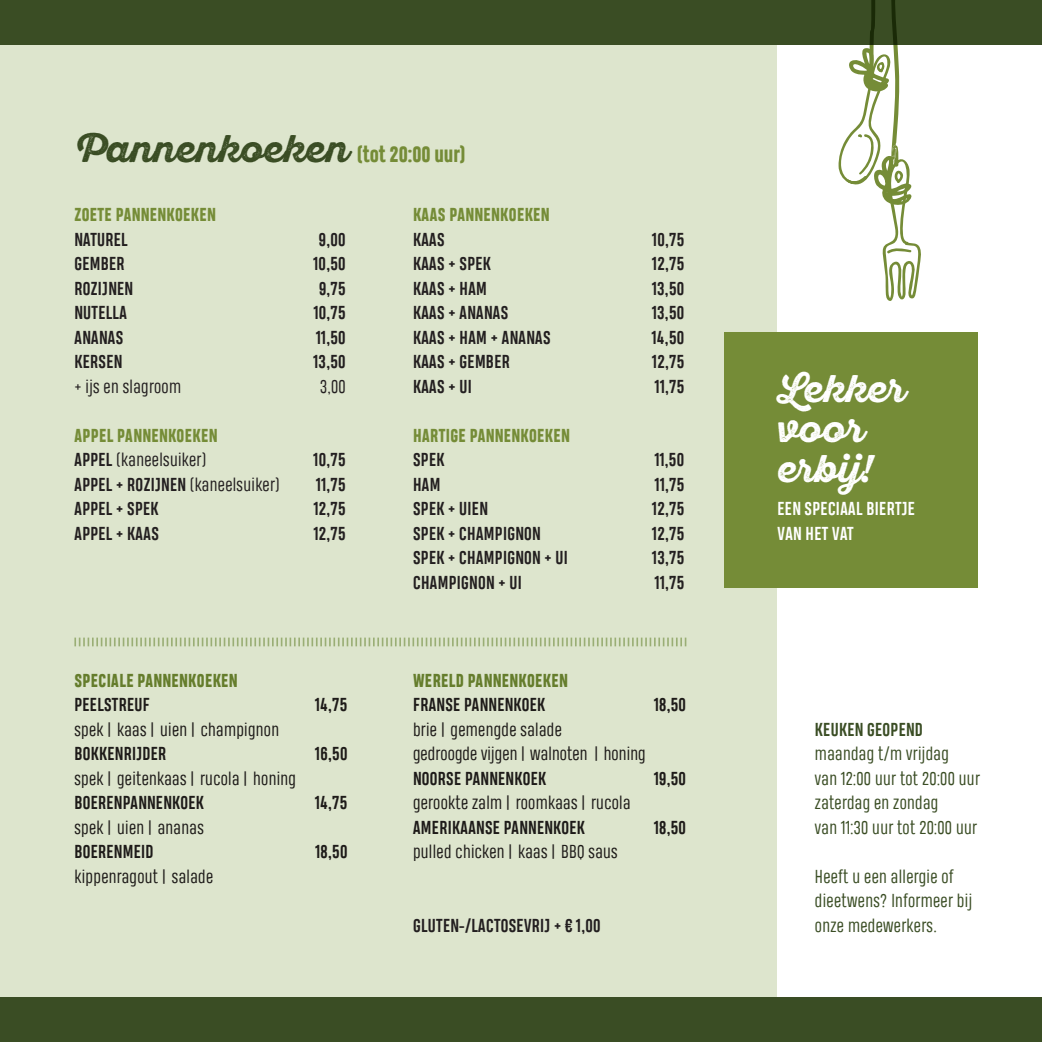
<style>
.page{position:relative;width:1042px;height:1042px;background:#fff}
.page>*{position:absolute;margin:0;border:0;box-sizing:border-box;transform-origin:0 0}
.t1{font:700 38.5px/40.2px "Sant Elia Rough";letter-spacing:.005em;color:#fff}
.t2{font:800 21px "Heading Pro";color:#758c37}
.t3{font:700 17.5px "Heading Pro";letter-spacing:.02em;color:#231f20}
.t4{font:17.5px/24.5px "Heading Pro";letter-spacing:.02em;color:#231f20}
.t5{font:17.5px/24.5px "Heading Pro";letter-spacing:.02em;color:#3a4d24}
.t6{font:800 17.5px/24.5px "Heading Pro";letter-spacing:.02em;color:#758c37}
.t7{font:700 17.5px/24.5px "Heading Pro";letter-spacing:.02em;color:#fff}
.t8{font:700 17.5px "Heading Pro";letter-spacing:.02em;color:#3a4d24}
.s1{font-family:"Sant Elia Rough";font-weight:700;font-size:38.5px;color:#3a4d24}
.s2{font-weight:700;color:#231f20}
.s3{font-weight:400;color:#231f20}
.s4{font-weight:400}
</style>
<div class="page">
<div style="left:0;top:0;width:776px;height:1042px;background:#dde5cd"></div>
<div style="left:0;top:997px;width:1042px;height:45px;background:#3a4d24"></div>
<div style="left:0;top:0;width:1042px;height:45px;background:#3a4d24"></div>
<svg style="left:838px;top:0;width:83px;height:301px"></svg>
<svg style="left:74px;top:637px;width:612px;height:9px"></svg>
<div style="left:724px;top:332px;width:253px;height:255px;background:#758c37"></div>
<p class="t2" style="left:74px;top:141px;width:392px"><span class="s1">Pannenkoeken</span> (tot 20:00 uur)</p>
<p class="t6" style="left:74px;top:204px;width:143px">ZOETE PANNENKOEKEN</p>
<p class="t3" style="left:74px;top:229px;width:55px">NATUREL</p>
<p class="t3" style="left:319px;top:229px;width:28px">9,00</p>
<p class="t3" style="left:74px;top:253px;width:52px">GEMBER</p>
<p class="t3" style="left:313px;top:253px;width:34px">10,50</p>
<p class="t3" style="left:74px;top:278px;width:60px">ROZIJNEN</p>
<p class="t3" style="left:319px;top:278px;width:28px">9,75</p>
<p class="t3" style="left:74px;top:302px;width:54px">NUTELLA</p>
<p class="t3" style="left:314px;top:302px;width:34px">10,75</p>
<p class="t3" style="left:74px;top:327px;width:50px">ANANAS</p>
<p class="t3" style="left:316px;top:327px;width:31px">11,50</p>
<p class="t3" style="left:74px;top:351px;width:49px">KERSEN</p>
<p class="t3" style="left:313px;top:351px;width:34px">13,50</p>
<p class="t4" style="left:74px;top:376px;width:108px">+ ijs en slagroom</p>
<p class="t4" style="left:320px;top:376px;width:27px">3,00</p>
<p class="t6" style="left:74px;top:425px;width:144px">APPEL PANNENKOEKEN<br><span class="s2">APPEL</span> <span class="s3">(kaneelsuiker)</span></p>
<p class="t3" style="left:314px;top:449px;width:34px">10,75</p>
<p class="t3" style="left:74px;top:474px;width:207px">APPEL + ROZIJNEN <span class="s4">(kaneelsuiker)</span></p>
<p class="t3" style="left:316px;top:474px;width:31px">11,75</p>
<p class="t3" style="left:74px;top:498px;width:86px">APPEL + SPEK</p>
<p class="t3" style="left:314px;top:498px;width:34px">12,75</p>
<p class="t3" style="left:74px;top:523px;width:86px">APPEL + KAAS</p>
<p class="t3" style="left:314px;top:523px;width:34px">12,75</p>
<p class="t6" style="left:74px;top:670px;width:165px">SPECIALE PANNENKOEKEN</p>
<p class="t3" style="left:74px;top:694px;width:77px">PEELSTREUF</p>
<p class="t3" style="left:315px;top:694px;width:34px">14,75</p>
<p class="t4" style="left:74px;top:719px;width:206px">spek | kaas | uien | champignon</p>
<p class="t3" style="left:74px;top:743px;width:93px">BOKKENRIJDER</p>
<p class="t3" style="left:315px;top:743px;width:34px">16,50</p>
<p class="t4" style="left:74px;top:768px;width:223px">spek | geitenkaas | rucola | honing</p>
<p class="t3" style="left:74px;top:792px;width:131px">BOERENPANNENKOEK</p>
<p class="t3" style="left:315px;top:792px;width:34px">14,75</p>
<p class="t4" style="left:74px;top:817px;width:131px">spek | uien | ananas</p>
<p class="t3" style="left:74px;top:841px;width:81px">BOERENMEID</p>
<p class="t3" style="left:315px;top:841px;width:34px">18,50</p>
<p class="t4" style="left:74px;top:866px;width:140px">kippenragout | salade</p>
<p class="t6" style="left:413px;top:204px;width:138px">KAAS PANNENKOEKEN</p>
<p class="t3" style="left:413px;top:229px;width:33px">KAAS</p>
<p class="t3" style="left:652px;top:229px;width:34px">10,75</p>
<p class="t3" style="left:413px;top:253px;width:79px">KAAS + SPEK</p>
<p class="t3" style="left:652px;top:253px;width:34px">12,75</p>
<p class="t3" style="left:413px;top:278px;width:75px">KAAS + HAM</p>
<p class="t3" style="left:652px;top:278px;width:34px">13,50</p>
<p class="t3" style="left:413px;top:302px;width:97px">KAAS + ANANAS</p>
<p class="t3" style="left:652px;top:302px;width:34px">13,50</p>
<p class="t3" style="left:413px;top:327px;width:139px">KAAS + HAM + ANANAS</p>
<p class="t3" style="left:652px;top:327px;width:34px">14,50</p>
<p class="t3" style="left:413px;top:351px;width:98px">KAAS + GEMBER</p>
<p class="t3" style="left:652px;top:351px;width:34px">12,75</p>
<p class="t3" style="left:413px;top:376px;width:60px">KAAS + UI</p>
<p class="t3" style="left:655px;top:376px;width:31px">11,75</p>
<p class="t6" style="left:413px;top:425px;width:158px">HARTIGE PANNENKOEKEN</p>
<p class="t3" style="left:413px;top:449px;width:33px">SPEK</p>
<p class="t3" style="left:655px;top:449px;width:31px">11,50</p>
<p class="t3" style="left:413px;top:474px;width:29px">HAM</p>
<p class="t3" style="left:655px;top:474px;width:31px">11,75</p>
<p class="t3" style="left:413px;top:498px;width:76px">SPEK + UIEN</p>
<p class="t3" style="left:652px;top:498px;width:34px">12,75</p>
<p class="t3" style="left:413px;top:523px;width:129px">SPEK + CHAMPIGNON</p>
<p class="t3" style="left:652px;top:523px;width:34px">12,75</p>
<p class="t3" style="left:413px;top:547px;width:156px">SPEK + CHAMPIGNON + UI</p>
<p class="t3" style="left:652px;top:547px;width:34px">13,75</p>
<p class="t3" style="left:413px;top:572px;width:110px">CHAMPIGNON + UI</p>
<p class="t3" style="left:655px;top:572px;width:31px">11,75</p>
<p class="t6" style="left:413px;top:670px;width:156px">WERELD PANNENKOEKEN</p>
<p class="t3" style="left:413px;top:694px;width:134px">FRANSE PANNENKOEK</p>
<p class="t3" style="left:654px;top:694px;width:34px">18,50</p>
<p class="t4" style="left:413px;top:719px;width:234px">brie | gemengde salade<br>gedroogde vijgen | walnoten | honing</p>
<p class="t3" style="left:413px;top:768px;width:135px">NOORSE PANNENKOEK</p>
<p class="t3" style="left:654px;top:768px;width:33px">19,50</p>
<p class="t4" style="left:413px;top:792px;width:219px">gerookte zalm | roomkaas | rucola</p>
<p class="t3" style="left:413px;top:817px;width:173px">AMERIKAANSE PANNENKOEK</p>
<p class="t3" style="left:654px;top:817px;width:34px">18,50</p>
<p class="t4" style="left:413px;top:841px;width:206px">pulled chicken | kaas | BBQ saus</p>
<p class="t3" style="left:413px;top:915px;width:189px">GLUTEN-/LACTOSEVRIJ + € 1,00</p>
<h1 class="t1" style="left:777px;top:368px;width:129px">Lekker voor erbij!</h1>
<p class="t7" style="left:777px;top:498px;width:139px">EEN SPECIAAL BIERTJE<br>VAN HET VAT</p>
<p class="t8" style="left:815px;top:719px;width:109px">KEUKEN GEOPEND</p>
<p class="t5" style="left:815px;top:743px;width:166px">maandag t/m vrijdag<br>van 12:00 uur tot 20:00 uur zaterdag en zondag<br>van 11:30 uur tot 20:00 uur</p>
<p class="t5" style="left:815px;top:866px;width:159px">Heeft u een allergie of dieetwens? Informeer bij onze medewerkers.</p>
</div>
